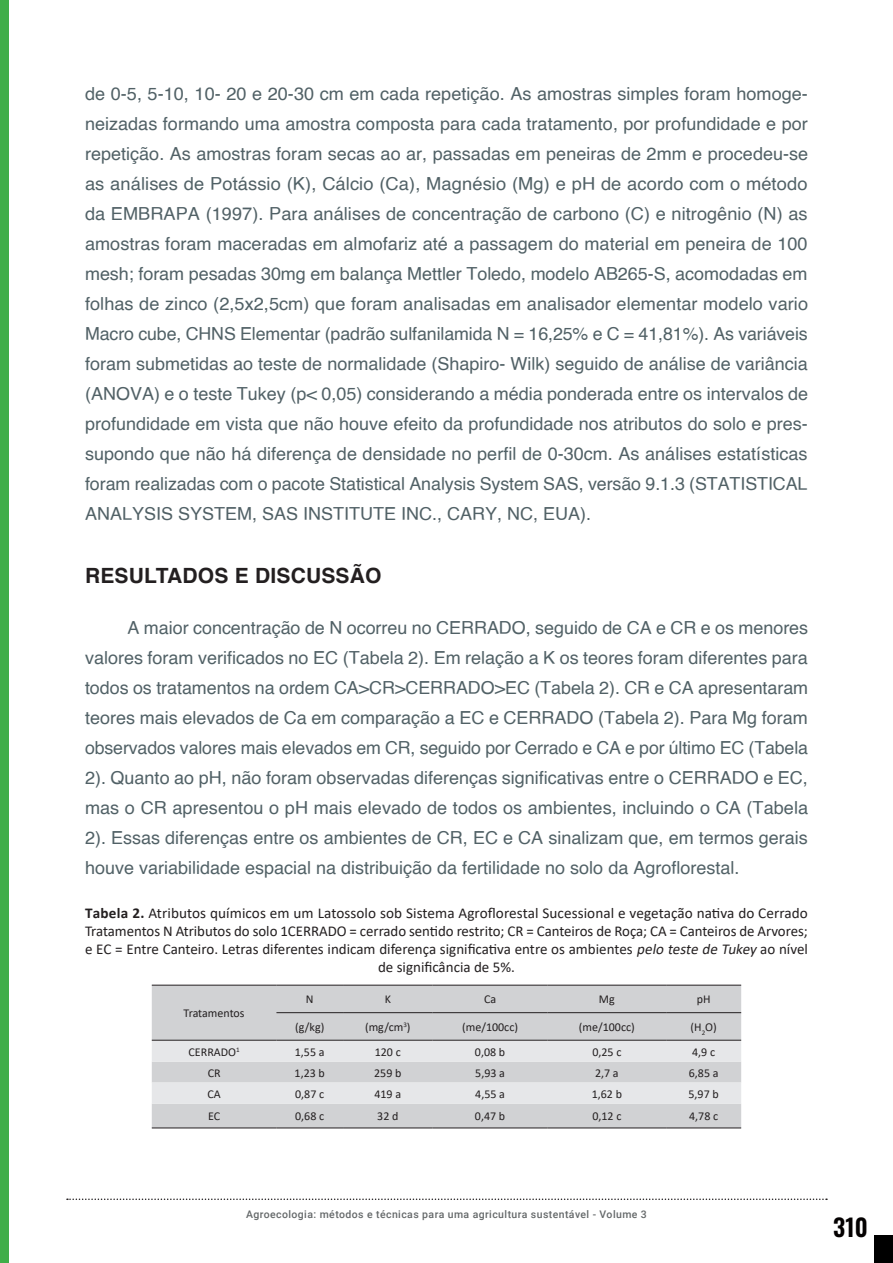
<style>
.page{position:relative;width:893px;height:1263px;background:#fff}
.page>*{position:absolute;margin:0;border:0;box-sizing:border-box;transform-origin:0 0}
.t1{font:600 24px "Oswald";color:#040101}
._01_titulo{font:700 21px "Helvetica";letter-spacing:.01em;color:#231f20}
._04_texto{font:18px/30px "Helvetica";color:#516166;text-align:justify}
._06_figura-quadro-ta{font:15px/18px "Calibri";letter-spacing:-.005em;color:#231f20;text-align:center}
.Texto_Centro_Preto{font:12px "Calibri";color:#231f20}
.t2{font:500 10.5px "Roboto";letter-spacing:.04em;color:#646869}
.s1{font-weight:700}
.s2{font-style:italic}
</style>
<div class="page">
<div style="left:0;top:0;width:9px;height:1263px;background:#40ae49"></div>
<div style="left:875px;top:1236px;width:18px;height:27px;background:#000"></div>
<svg style="left:67px;top:1198px;width:760px;height:2px"></svg>
<div style="left:152px;top:986px;width:589px;height:141px;background:#d1d2d4"></div>
<svg style="left:152px;top:1041px;width:589px;height:62px;background:#dfe0e2"></svg>
<hr style="left:152px;top:985px;width:124px;height:1px;background:#231f20">
<hr style="left:276px;top:985px;width:67px;height:1px;background:#231f20">
<hr style="left:343px;top:985px;width:90px;height:1px;background:#231f20">
<hr style="left:433px;top:985px;width:115px;height:1px;background:#231f20">
<hr style="left:548px;top:985px;width:118px;height:1px;background:#231f20">
<hr style="left:666px;top:985px;width:75px;height:1px;background:#231f20">
<hr style="left:276px;top:1012px;width:67px;height:1px;background:#231f20">
<hr style="left:343px;top:1012px;width:90px;height:1px;background:#231f20">
<hr style="left:433px;top:1012px;width:115px;height:1px;background:#231f20">
<hr style="left:548px;top:1012px;width:118px;height:1px;background:#231f20">
<hr style="left:666px;top:1012px;width:75px;height:1px;background:#231f20">
<hr style="left:152px;top:1040px;width:124px;height:1px;background:#231f20">
<hr style="left:276px;top:1040px;width:67px;height:1px;background:#231f20">
<hr style="left:343px;top:1040px;width:90px;height:1px;background:#231f20">
<hr style="left:433px;top:1040px;width:115px;height:1px;background:#231f20">
<hr style="left:548px;top:1040px;width:118px;height:1px;background:#231f20">
<hr style="left:666px;top:1040px;width:75px;height:1px;background:#231f20">
<hr style="left:152px;top:1127px;width:124px;height:1px;background:#231f20">
<hr style="left:276px;top:1127px;width:67px;height:1px;background:#231f20">
<hr style="left:343px;top:1127px;width:90px;height:1px;background:#231f20">
<hr style="left:433px;top:1127px;width:115px;height:1px;background:#231f20">
<hr style="left:548px;top:1127px;width:118px;height:1px;background:#231f20">
<hr style="left:666px;top:1127px;width:75px;height:1px;background:#231f20">
<p class="_04_texto" style="left:85px;top:79px;width:725px">de 0-5, 5-10, 10- 20 e 20-30 cm em cada repetição. As amostras simples foram homoge&shy;neizadas formando uma amostra composta para cada tratamento, por profundidade e por repetição. As amostras foram secas ao ar, passadas em peneiras de 2mm e procedeu-se as análises de Potássio (K), Cálcio (Ca), Magnésio (Mg) e pH de acordo com o método da EMBRAPA (1997). Para análises de concentração de carbono (C) e nitrogênio (N) as amostras foram maceradas em almofariz até a passagem do material em peneira de 100 mesh; foram pesadas 30mg em balança Mettler Toledo, modelo AB265-S, acomodadas em folhas de zinco (2,5x2,5cm) que foram analisadas em analisador elementar modelo vario Macro cube, CHNS Elementar (padrão sulfanilamida N = 16,25% e C = 41,81%). As variáveis foram submetidas ao teste de normalidade (Shapiro- Wilk) seguido de análise de variância (ANOVA) e o teste Tukey (p&lt; 0,05) considerando a média ponderada entre os intervalos de profundidade em vista que não houve efeito da profundidade nos atributos do solo e pres&shy;supondo que não há diferença de densidade no perfil de 0-30cm. As análises estatísticas foram realizadas com o pacote Statistical Analysis System SAS, versão 9.1.3 (STATISTICAL ANALYSIS SYSTEM, SAS INSTITUTE INC., CARY, NC, EUA).</p>
<p class="_01_titulo" style="left:85px;top:559px;width:298px">RESULTADOS E DISCUSSÃO</p>
<p class="_04_texto" style="left:85px;top:614px;width:725px;text-indent:43px">A maior concentração de N ocorreu no CERRADO, seguido de CA e CR e os menores valores foram verificados no EC (Tabela 2). Em relação a K os teores foram diferentes para todos os tratamentos na ordem CA&gt;CR&gt;CERRADO&gt;EC (Tabela 2). CR e CA apresentaram teores mais elevados de Ca em comparação a EC e CERRADO (Tabela 2). Para Mg foram observados valores mais elevados em CR, seguido por Cerrado e CA e por último EC (Tabela 2). Quanto ao pH, não foram observadas diferenças significativas entre o CERRADO e EC, mas o CR apresentou o pH mais elevado de todos os ambientes, incluindo o CA (Tabela 2). Essas diferenças entre os ambientes de CR, EC e CA sinalizam que, em termos gerais houve variabilidade espacial na distribuição da fertilidade no solo da Agroflorestal.</p>
<p class="_06_figura-quadro-ta" style="left:85px;top:904px;width:724px"><span class="s1">Tabela 2.</span> Atributos químicos em um Latossolo sob Sistema Agroflorestal Sucessional e vegetação nativa do Cerrado Tratamentos N Atributos do solo 1CERRADO = cerrado sentido restrito; CR = Canteiros de Roça; CA = Canteiros de Arvores; e EC = Entre Canteiro. Letras diferentes indicam diferença significativa entre os ambientes <span class="s2">pelo teste de Tukey</span> ao nível de significância de 5%.</p>
<p class="Texto_Centro_Preto" style="left:184px;top:1005px;width:62px">Tratamentos</p>
<p class="Texto_Centro_Preto" style="left:306px;top:991px;width:9px">N</p>
<p class="Texto_Centro_Preto" style="left:385px;top:991px;width:8px">K</p>
<p class="Texto_Centro_Preto" style="left:484px;top:991px;width:14px">Ca</p>
<p class="Texto_Centro_Preto" style="left:599px;top:991px;width:17px">Mg</p>
<p class="Texto_Centro_Preto" style="left:697px;top:991px;width:15px">pH</p>
<p class="Texto_Centro_Preto" style="left:295px;top:1019px;width:31px">(g/kg)</p>
<p class="Texto_Centro_Preto" style="left:365px;top:1019px;width:47px">(mg/cm<sup>3</sup>)</p>
<p class="Texto_Centro_Preto" style="left:462px;top:1019px;width:57px">(me/100cc)</p>
<p class="Texto_Centro_Preto" style="left:579px;top:1019px;width:57px">(me/100cc)</p>
<p class="Texto_Centro_Preto" style="left:691px;top:1019px;width:28px">(H<sub>2</sub>O)</p>
<p class="Texto_Centro_Preto" style="left:189px;top:1043px;width:53px">CERRADO<sup>1</sup></p>
<p class="Texto_Centro_Preto" style="left:295px;top:1043px;width:31px">1,55 a</p>
<p class="Texto_Centro_Preto" style="left:375px;top:1043px;width:28px">120 c</p>
<p class="Texto_Centro_Preto" style="left:475px;top:1043px;width:32px">0,08 b</p>
<p class="Texto_Centro_Preto" style="left:592px;top:1043px;width:31px">0,25 c</p>
<p class="Texto_Centro_Preto" style="left:692px;top:1043px;width:24px">4,9 c</p>
<p class="Texto_Centro_Preto" style="left:208px;top:1064px;width:14px">CR</p>
<p class="Texto_Centro_Preto" style="left:295px;top:1064px;width:32px">1,23 b</p>
<p class="Texto_Centro_Preto" style="left:374px;top:1064px;width:29px">259 b</p>
<p class="Texto_Centro_Preto" style="left:475px;top:1064px;width:31px">5,93 a</p>
<p class="Texto_Centro_Preto" style="left:595px;top:1064px;width:25px">2,7 a</p>
<p class="Texto_Centro_Preto" style="left:689px;top:1064px;width:31px">6,85 a</p>
<p class="Texto_Centro_Preto" style="left:207px;top:1085px;width:15px">CA</p>
<p class="Texto_Centro_Preto" style="left:295px;top:1085px;width:31px">0,87 c</p>
<p class="Texto_Centro_Preto" style="left:374px;top:1085px;width:28px">419 a</p>
<p class="Texto_Centro_Preto" style="left:475px;top:1085px;width:31px">4,55 a</p>
<p class="Texto_Centro_Preto" style="left:592px;top:1085px;width:32px">1,62 b</p>
<p class="Texto_Centro_Preto" style="left:689px;top:1085px;width:32px">5,97 b</p>
<p class="Texto_Centro_Preto" style="left:208px;top:1108px;width:14px">EC</p>
<p class="Texto_Centro_Preto" style="left:295px;top:1108px;width:31px">0,68 c</p>
<p class="Texto_Centro_Preto" style="left:377px;top:1108px;width:23px">32 d</p>
<p class="Texto_Centro_Preto" style="left:475px;top:1108px;width:32px">0,47 b</p>
<p class="Texto_Centro_Preto" style="left:592px;top:1108px;width:31px">0,12 c</p>
<p class="Texto_Centro_Preto" style="left:689px;top:1108px;width:31px">4,78 c</p>
<p class="t2" style="left:246px;top:1207px;width:402px">Agroecologia: métodos e técnicas para uma agricultura sustentável - Volume 3</p>
<h1 class="t1" style="left:833px;top:1214px;width:36px">310</h1>
</div>
